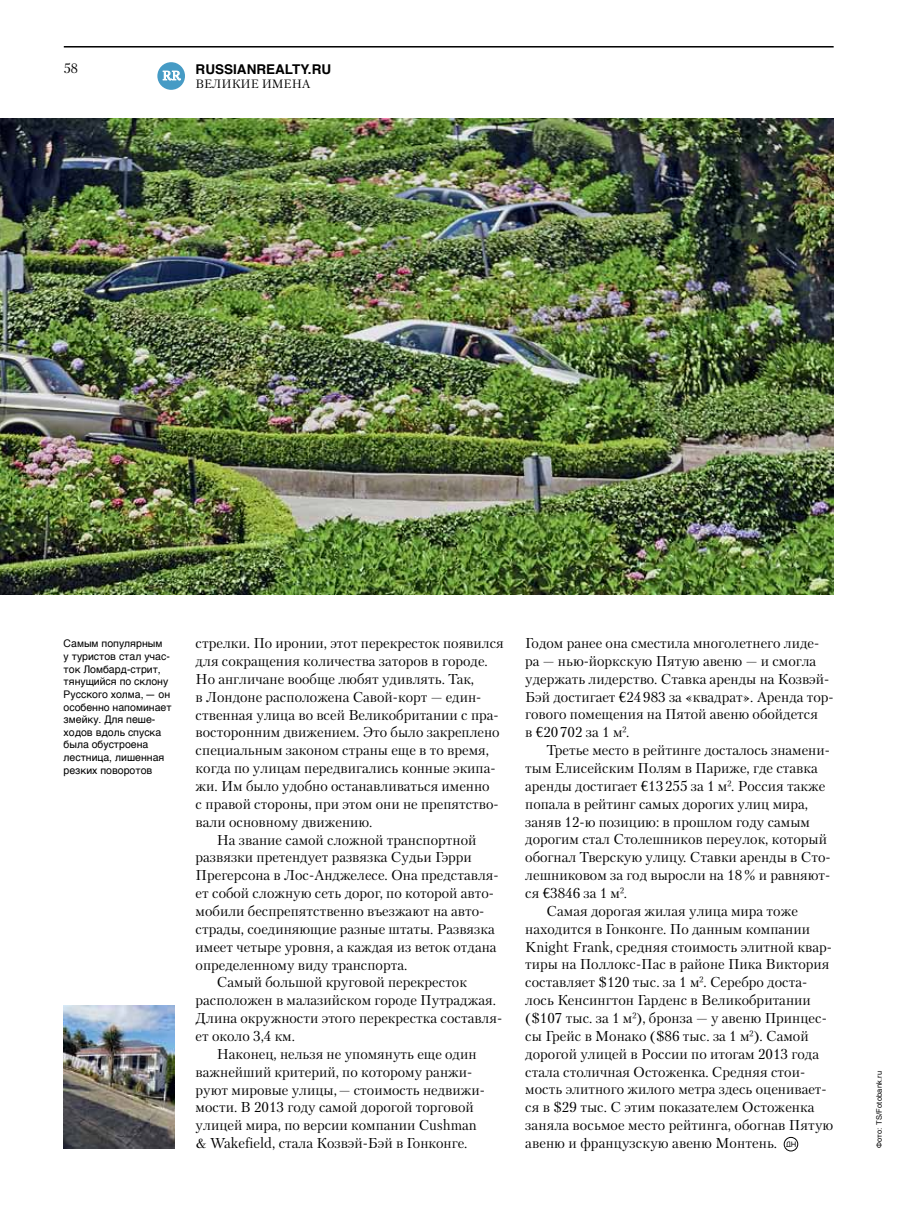
<style>
.page{position:relative;width:923px;height:1212px;background:#fff}
.page>*{position:absolute;margin:0;border:0;box-sizing:border-box;transform-origin:0 0}
.t1{font:14.25px/17.9px "Petersburg TF";color:#000}
.t2{font:700 13.5px "Helvetica TF";color:#000}
.t3{font:13.5px "Petersburg TF";color:#000}
.t4{font:12.6px "Petersburg TF";color:#fff}
.t5{font:12px "Petersburg TF";color:#000}
.t6{font:10.5px/12.6px "Helvetica TF";color:#000}
.t7{font:7.5px "Helvetica TF";letter-spacing:.025em;color:#000}
</style>
<div class="page">
<hr style="left:64px;top:46px;width:769px;height:2px;background:#000">
<div style="left:157px;top:62px;width:28px;height:28px;background:#469bc5;border-radius:50%"></div>
<svg style="left:163px;top:71px;width:18px;height:9px"></svg>
<div style="left:784px;top:1137px;width:14px;height:14px;border:1px solid #000;border-radius:50%"></div>
<svg style="left:786px;top:1141px;width:9px;height:6px"></svg>
<img style="left:0;top:118px;width:833px;height:476px">
<img style="left:64px;top:1005px;width:110px;height:143px">
<p class="t3" style="left:64px;top:60px;width:16px">58</p>
<p class="t2" style="left:196px;top:58px;width:29px">RUSSIA</p>
<p class="t2" style="left:247px;top:58px;width:20px">NREALT</p>
<p class="t2" style="left:300px;top:58px;width:32px">Y.RU</p>
<p class="t5" style="left:196px;top:77px;width:107px">Великие имена</p>
<p class="t4" style="left:162px;top:68px;width:20px">RR</p>
<p class="t6" style="left:64px;top:638px;width:109px">Самым популярным<br>у туристов стал учас&shy;ток Ломбард-стрит, тянущийся по склону<br>Русского холма, — он особенно напоминает змейку. Для пеше&shy;ходов вдоль спуска была обустроена лестница, лишенная резких поворотов</p>
<p class="t1" style="left:196px;top:634px;width:310px">стрелки. По иронии, этот перекресток появился</p>
<p class="t1" style="left:196px;top:652px;width:294px">для сокращения количества заторов в городе.</p>
<p class="t1" style="left:196px;top:670px;width:280px">Но англичане вообще любят удивлять. Так,</p>
<p class="t1" style="left:196px;top:687px;width:287px">в Лондоне расположена Савой-корт — един-</p>
<p class="t1" style="left:196px;top:705px;width:304px">ственная улица во всей Великобритании с пра-</p>
<p class="t1" style="left:196px;top:723px;width:305px">восторонним движением. Это было закреплено</p>
<p class="t1" style="left:196px;top:741px;width:295px">специальным законом страны еще в то время,</p>
<p class="t1" style="left:196px;top:759px;width:301px">когда по улицам передвигались конные экипа-</p>
<p class="t1" style="left:196px;top:777px;width:295px">жи. Им было удобно останавливаться именно</p>
<p class="t1" style="left:196px;top:795px;width:304px">с правой стороны, при этом они не препятство-</p>
<p class="t1" style="left:196px;top:812px;width:178px">вали основному движению.</p>
<p class="t1" style="left:217px;top:830px;width:261px">На звание самой сложной транспортной</p>
<p class="t1" style="left:196px;top:848px;width:278px">развязки претендует развязка Судьи Гэрри</p>
<p class="t1" style="left:196px;top:866px;width:304px">Прегерсона в Лос-Анджелесе. Она представля-</p>
<p class="t1" style="left:196px;top:884px;width:300px">ет собой сложную сеть дорог, по которой авто-</p>
<p class="t1" style="left:196px;top:902px;width:290px">мобили беспрепятственно въезжают на авто-</p>
<p class="t1" style="left:196px;top:920px;width:300px">страды, соединяющие разные штаты. Развязка</p>
<p class="t1" style="left:196px;top:937px;width:302px">имеет четыре уровня, а каждая из веток отдана</p>
<p class="t1" style="left:196px;top:955px;width:213px">определенному виду транспорта.</p>
<p class="t1" style="left:217px;top:973px;width:251px">Самый большой круговой перекресток</p>
<p class="t1" style="left:196px;top:991px;width:302px">расположен в малазийском городе Путраджая.</p>
<p class="t1" style="left:196px;top:1009px;width:308px">Длина окружности этого перекрестка составля-</p>
<p class="t1" style="left:196px;top:1027px;width:101px">ет около 3,4 км.</p>
<p class="t1" style="left:217px;top:1044px;width:261px">Наконец, нельзя не упомянуть еще один</p>
<p class="t1" style="left:196px;top:1062px;width:278px">важнейший критерий, по которому ранжи-</p>
<p class="t1" style="left:196px;top:1080px;width:291px">руют мировые улицы,— стоимость недвижи-</p>
<p class="t1" style="left:196px;top:1098px;width:280px">мости. В 2013 году самой дорогой торговой</p>
<p class="t1" style="left:196px;top:1116px;width:283px">улицей мира, по версии компании Cushman</p>
<p class="t1" style="left:196px;top:1134px;width:273px">&amp; Wakefield, стала Козвэй-Бэй в Гонконге.</p>
<p class="t1" style="left:525px;top:634px;width:310px">Годом ранее она сместила многолетнего лиде&shy;ра — нью-йоркскую Пятую авеню — и смогла удержать лидерство. Ставка аренды на Козвэй-Бэй достигает €24983 за «квадрат». Аренда тор&shy;гового помещения на Пятой авеню обойдется<br>в €20702 за 1 м².</p>
<p class="t1" style="left:546px;top:741px;width:285px">Третье место в рейтинге досталось знамени-</p>
<p class="t1" style="left:525px;top:759px;width:294px">тым Елисейским Полям в Париже, где ставка</p>
<p class="t1" style="left:525px;top:777px;width:301px">аренды достигает €13255 за 1 м². Россия также</p>
<p class="t1" style="left:525px;top:794px;width:284px">попала в рейтинг самых дорогих улиц мира,</p>
<p class="t1" style="left:525px;top:812px;width:286px">заняв 12‑ю позицию: в прошлом году самым</p>
<p class="t1" style="left:525px;top:830px;width:303px">дорогим стал Столешников переулок, который</p>
<p class="t1" style="left:525px;top:848px;width:307px">обогнал Тверскую улицу. Ставки аренды в Сто-</p>
<p class="t1" style="left:525px;top:866px;width:306px">лешниковом за год выросли на 18% и равняют-</p>
<p class="t1" style="left:525px;top:884px;width:103px">ся €3846 за 1 м².</p>
<p class="t1" style="left:546px;top:902px;width:253px">Самая дорогая жилая улица мира тоже</p>
<p class="t1" style="left:525px;top:919px;width:286px">находится в Гонконге. По данным компании</p>
<p class="t1" style="left:525px;top:937px;width:308px">Knight Frank, средняя стоимость элитной квар-</p>
<p class="t1" style="left:525px;top:955px;width:306px">тиры на Поллокс-Пас в районе Пика Виктория</p>
<p class="t1" style="left:525px;top:973px;width:283px">составляет $120 тыс. за 1 м². Серебро доста-</p>
<p class="t1" style="left:525px;top:991px;width:287px">лось Кенсингтон Гарденс в Великобритании</p>
<p class="t1" style="left:525px;top:1009px;width:303px">($107 тыс. за 1 м²), бронза — у авеню Принцес-</p>
<p class="t1" style="left:525px;top:1027px;width:285px">сы Грейс в Монако ($86 тыс. за 1 м²). Самой</p>
<p class="t1" style="left:525px;top:1044px;width:295px">дорогой улицей в России по итогам 2013 года</p>
<p class="t1" style="left:525px;top:1062px;width:281px">стала столичная Остоженка. Средняя стои-</p>
<p class="t1" style="left:525px;top:1080px;width:303px">мость элитного жилого метра здесь оценивает-</p>
<p class="t1" style="left:525px;top:1098px;width:291px">ся в $29 тыс. С этим показателем Остоженка</p>
<p class="t1" style="left:525px;top:1116px;width:309px">заняла восьмое место рейтинга, обогнав Пятую</p>
<p class="t1" style="left:525px;top:1134px;width:253px">авеню и французскую авеню Монтень.</p>
<p class="t7" style="left:873px;top:1148px;width:79px;rotate:-90deg">Фото: TS/Fotobank.ru</p>
</div>
